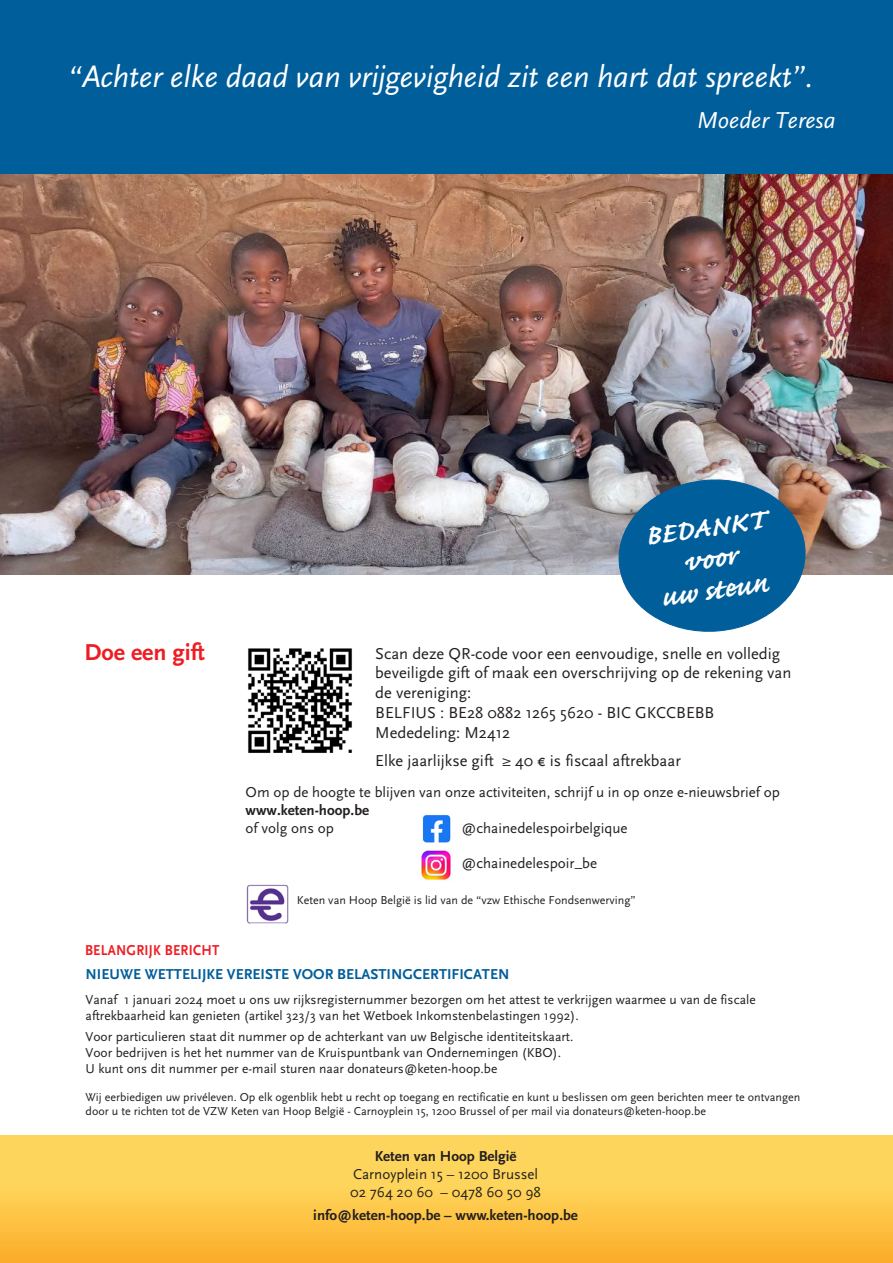
<style>
.page{position:relative;width:893px;height:1263px;background:#fff}
.page>*{position:absolute;margin:0;border:0;box-sizing:border-box;transform-origin:0 0}
.t1{font:700 36px/31.5px "Caflisch Script Pro";color:#fff;text-align:center}
.t2{font:italic 31.5px "Scala Sans Pro";color:#fff}
.t3{font:italic 24px "Scala Sans Pro";color:#fff}
.t4{font:700 24px "Scala Sans Pro";color:#ee1d23}
.t5{font:16.5px/19.8px "Scala Sans Pro";color:#231f20}
.t6{font:15px/18px "Scala Sans Pro";color:#231f20;text-align:center}
.t7{font:700 15px "Scala Sans Pro";color:#005e9b}
.t8{font:700 15px "Scala Sans Pro";color:#231f20}
.t9{font:700 15px "Scala Sans Pro";letter-spacing:.02em;color:#ee1d23;scale:.9 1}
.t10{font:13.5px/16.2px "Scala Sans Pro";color:#231f20}
.t11{font:12px/14.4px "Scala Sans Pro";color:#231f20}
.s1{font-weight:700}
</style>
<div class="page">
<div style="left:0;top:1135px;width:893px;height:128px;background:linear-gradient(to bottom,#ffdf69,#fcb230)"></div>
<div style="left:0;top:0;width:893px;height:246px;background:#005e9b"></div>
<img style="left:246px;top:884px;width:43px;height:40px">
<img style="left:422px;top:815px;width:29px;height:28px">
<img style="left:421px;top:850px;width:30px;height:30px">
<img style="left:0;top:175px;width:893px;height:399px">
<svg style="left:616px;top:476px;width:192px;height:156px"></svg>
<img style="left:248px;top:648px;width:104px;height:105px">
<p class="t2" style="left:68px;top:58px;width:747px">“Achter elke daad van vrijgevigheid zit een hart dat spreekt”.</p>
<p class="t3" style="left:697px;top:106px;width:140px">Moeder Teresa</p>
<p class="t1" style="left:643px;top:524px;width:124px;rotate:-8deg">BEDANKT voor<br>uw steun</p>
<p class="t4" style="left:84px;top:638px;width:122px">Doe een gift</p>
<p class="t5" style="left:375px;top:643px;width:418px">Scan deze QR-code voor een eenvoudige, snelle en volledig beveiligde gift of maak een overschrijving op de rekening van de vereniging:</p>
<p class="t5" style="left:375px;top:703px;width:341px">BELFIUS : BE28 0882 1265 5620 - BIC GKCCBEBB<br>Mededeling: M2412</p>
<p class="t5" style="left:375px;top:751px;width:307px">Elke jaarlijkse gift ≥ 40 € is fiscaal aftrekbaar</p>
<p class="t6" style="left:246px;top:783px;width:536px;text-align:left">Om op de hoogte te blijven van onze activiteiten, schrijf u in op onze e-nieuwsbrief op <span class="s1">www.keten-hoop.be<br></span>of volg ons op</p>
<p class="t6" style="left:462px;top:819px;width:167px">@chainedelespoirbelgique</p>
<p class="t6" style="left:462px;top:854px;width:137px">@chainedelespoir_be</p>
<p class="t11" style="left:297px;top:893px;width:340px">Keten van Hoop België is lid van de “vzw Ethische Fondsenwerving”</p>
<p class="t9" style="left:85px;top:942px;width:151px">BELANGRIJK BERICHT</p>
<p class="t7" style="left:86px;top:966px;width:425px">NIEUWE WETTELIJKE VEREISTE VOOR BELASTINGCERTIFICATEN</p>
<p class="t10" style="left:86px;top:992px;width:672px">Vanaf 1 januari 2024 moet u ons uw rijksregisternummer bezorgen om het attest te verkrijgen waarmee u van de fiscale aftrekbaarheid kan genieten (artikel 323/3 van het Wetboek Inkomstenbelastingen 1992).</p>
<p class="t10" style="left:86px;top:1028px;width:489px">Voor particulieren staat dit nummer op de achterkant van uw Belgische identiteitskaart.</p>
<p class="t10" style="left:86px;top:1044px;width:477px">Voor bedrijven is het het nummer van de Kruispuntbank van Ondernemingen (KBO).</p>
<p class="t10" style="left:86px;top:1061px;width:413px">U kunt ons dit nummer per e-mail sturen naar donateurs@keten-hoop.be</p>
<p class="t11" style="left:86px;top:1090px;width:716px">Wij eerbiedigen uw privéleven. Op elk ogenblik hebt u recht op toegang en rectificatie en kunt u beslissen om geen berichten meer te ontvangen door u te richten tot de VZW Keten van Hoop België - Carnoyplein 15, 1200 Brussel of per mail via donateurs@keten-hoop.be</p>
<p class="t6" style="left:350px;top:1147px;width:192px"><span class="s1">Keten van Hoop België<br></span>Carnoyplein 15 – 1200 Brussel<br>02 764 20 60 – 0478 60 50 98</p>
<p class="t8" style="left:313px;top:1206px;width:266px">info@keten-hoop.be – www.keten-hoop.be</p>
</div>
